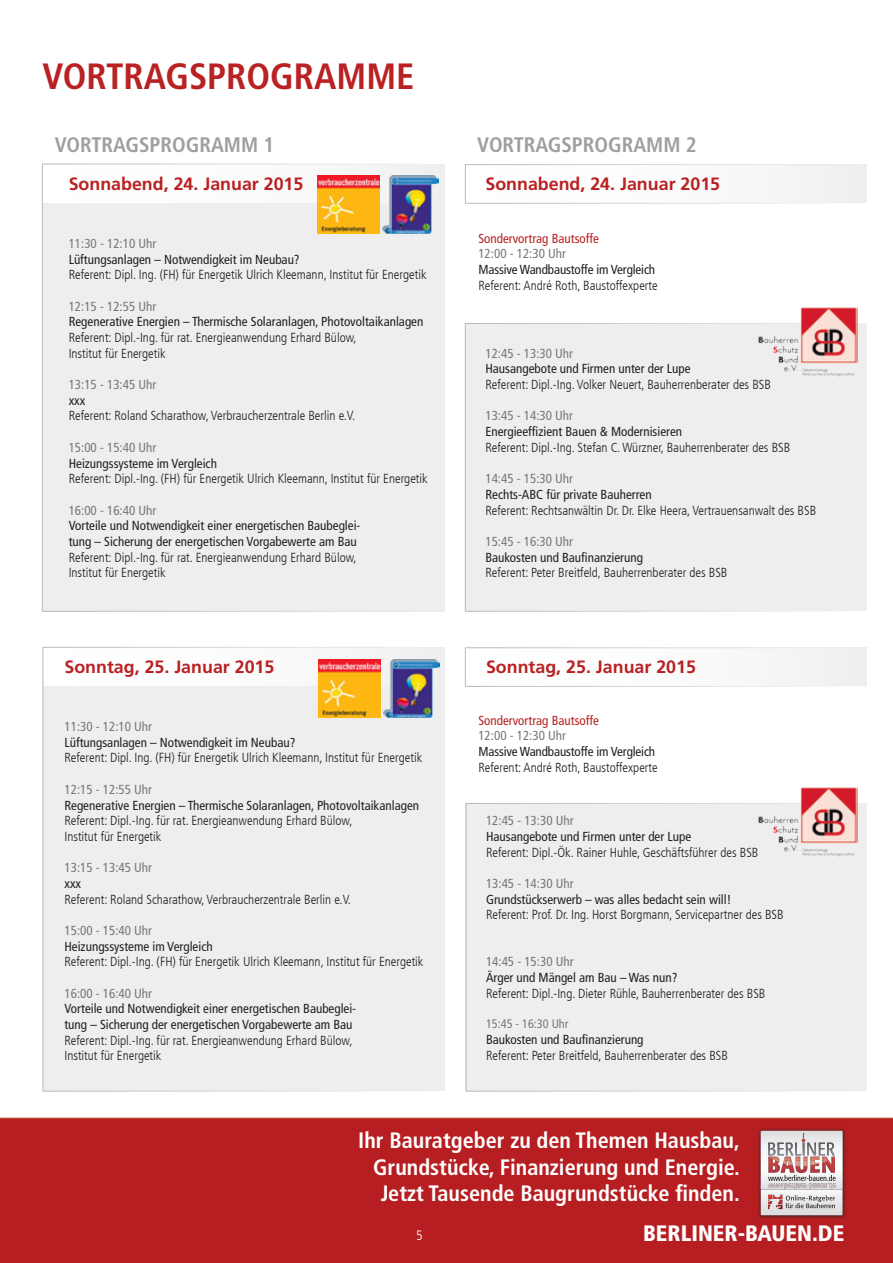
<style>
.page{position:relative;width:893px;height:1263px;background:#fff}
.page>*{position:absolute;margin:0;border:0;box-sizing:border-box;transform-origin:0 0}
.t1{font:700 condensed 36.6px "Frutiger LT Com";color:#b92122}
.t2{font:900 condensed 22.35px "Frutiger LT Com";color:#fff}
.t3{font:700 condensed 22.2px "Frutiger LT Com";color:#fff}
.t4{font:700 condensed 21px "Frutiger LT Com";color:#9d9fa2}
.t5{font:700 17.85px "Frutiger LT Com";color:#b92122}
.t6{font:300 condensed 13.5px "Frutiger LT Com";color:#fff}
.Referent{font:300 condensed 13.05px/15.8px "Frutiger LT Com";color:#231f20}
.t7{font:condensed 13.05px/15.8px "Frutiger LT Com";color:#231f20}
.t8{font:condensed 13.05px "Frutiger LT Com";color:#76787b}
.Referent-2{font:condensed 13.05px "Frutiger LT Com";color:#b92122}
.t9{font:condensed 12.3px "Frutiger LT Com";color:#76787b}
.s1{font-weight:400}
.s2{font-weight:300}
</style>
<div class="page">
<hr style="left:465px;top:647px;width:400px;height:1px;background:#b7b8bb">
<hr style="left:465px;top:647px;width:1px;height:40px;background:#b7b8bb">
<hr style="left:466px;top:686px;width:403px;height:1px;background:#b7b8bb">
<div style="left:466px;top:803px;width:401px;height:288px;background:#eeeeef"></div>
<hr style="left:466px;top:803px;width:1px;height:288px;background:#b7b8bb">
<hr style="left:466px;top:803px;width:399px;height:1px;background:#b7b8bb">
<hr style="left:466px;top:1091px;width:404px;height:1px;background:#b7b8bb">
<hr style="left:465px;top:164px;width:400px;height:1px;background:#b7b8bb">
<hr style="left:465px;top:164px;width:1px;height:40px;background:#b7b8bb">
<hr style="left:466px;top:203px;width:403px;height:1px;background:#b7b8bb">
<div style="left:465px;top:323px;width:402px;height:288px;background:#eeeeef"></div>
<hr style="left:465px;top:323px;width:1px;height:289px;background:#b7b8bb">
<hr style="left:466px;top:611px;width:403px;height:1px;background:#b7b8bb">
<hr style="left:465px;top:323px;width:403px;height:1px;background:#b7b8bb">
<img style="left:758px;top:307px;width:100px;height:69px">
<div style="left:0;top:1117px;width:893px;height:146px;background:#b71e21"></div>
<div style="left:757px;top:1127px;width:90px;height:92px;background:#231f20;opacity:.75"></div>
<svg style="left:761px;top:1131px;width:82px;height:84px"></svg>
<div style="left:43px;top:647px;width:401px;height:444px;background:#eeeeef"></div>
<div style="left:43px;top:164px;width:401px;height:448px;background:#eeeeef"></div>
<div style="left:42px;top:647px;width:402px;height:39px;background:#fff"></div>
<div style="left:42px;top:164px;width:404px;height:39px;background:#fff"></div>
<hr style="left:43px;top:647px;width:400px;height:1px;background:#b7b8bb">
<hr style="left:43px;top:647px;width:1px;height:444px;background:#b7b8bb">
<hr style="left:42px;top:164px;width:1px;height:448px;background:#b7b8bb">
<hr style="left:42px;top:611px;width:404px;height:1px;background:#b7b8bb">
<hr style="left:43px;top:1091px;width:403px;height:1px;background:#b7b8bb">
<hr style="left:42px;top:164px;width:403px;height:1px;background:#b7b8bb">
<img style="left:318px;top:659px;width:63px;height:59px">
<img style="left:317px;top:175px;width:63px;height:59px">
<img style="left:383px;top:659px;width:57px;height:59px">
<img style="left:382px;top:175px;width:57px;height:59px">
<img style="left:758px;top:787px;width:100px;height:70px">
<p class="t1" style="left:43px;top:54px;width:373px">VORTRAGSPROGRAMME</p>
<p class="t4" style="left:55px;top:132px;width:221px">VORTRAGSPROGRAMM 1</p>
<p class="t5" style="left:69px;top:173px;width:236px">Sonnabend, 24. Januar 2015</p>
<p class="t8" style="left:69px;top:236px;width:89px">11:30 - 12:10 Uhr</p>
<p class="Referent" style="left:69px;top:251px;width:359px"><span class="s1">Lüftungsanlagen – Notwendigkeit im Neubau?<br></span>Referent: Dipl. Ing. (FH) für Energetik Ulrich Kleemann, Institut für Energetik</p>
<p class="t8" style="left:69px;top:299px;width:89px">12:15 - 12:55 Uhr</p>
<p class="t7" style="left:69px;top:314px;width:356px">Regenerative Energien – Thermische Solaranlagen, Photovoltaikanlagen</p>
<p class="Referent" style="left:69px;top:330px;width:290px">Referent: Dipl.-Ing. für rat. Energieanwendung Erhard Bülow,</p>
<p class="Referent" style="left:69px;top:345px;width:99px">Institut für Energetik</p>
<p class="t8" style="left:69px;top:377px;width:89px">13:15 - 13:45 Uhr</p>
<p class="t7" style="left:69px;top:392px;width:18px">xxx</p>
<p class="Referent" style="left:69px;top:408px;width:288px">Referent: Roland Scharathow, Verbraucherzentrale Berlin e.V.</p>
<p class="t8" style="left:69px;top:440px;width:89px">15:00 - 15:40 Uhr</p>
<p class="t7" style="left:69px;top:455px;width:150px">Heizungssysteme im Vergleich</p>
<p class="Referent" style="left:69px;top:471px;width:361px">Referent: Dipl.-Ing. (FH) für Energetik Ulrich Kleemann, Institut für Energetik</p>
<p class="t8" style="left:69px;top:502px;width:89px">16:00 - 16:40 Uhr</p>
<p class="t7" style="left:69px;top:518px;width:293px">Vorteile und Notwendigkeit einer energetischen Baubeglei&shy;tung – Sicherung der energetischen Vorgabewerte am Bau<br><span class="s2">Referent: Dipl.-Ing. für rat. Energieanwendung Erhard Bülow,</span></p>
<p class="Referent" style="left:69px;top:565px;width:99px">Institut für Energetik</p>
<p class="t5" style="left:64px;top:656px;width:211px">Sonntag, 25. Januar 2015</p>
<p class="t8" style="left:64px;top:719px;width:89px">11:30 - 12:10 Uhr</p>
<p class="Referent" style="left:64px;top:734px;width:359px"><span class="s1">Lüftungsanlagen – Notwendigkeit im Neubau?<br></span>Referent: Dipl. Ing. (FH) für Energetik Ulrich Kleemann, Institut für Energetik</p>
<p class="t8" style="left:64px;top:782px;width:89px">12:15 - 12:55 Uhr</p>
<p class="t7" style="left:64px;top:797px;width:356px">Regenerative Energien – Thermische Solaranlagen, Photovoltaikanlagen</p>
<p class="Referent" style="left:64px;top:813px;width:290px">Referent: Dipl.-Ing. für rat. Energieanwendung Erhard Bülow,</p>
<p class="Referent" style="left:64px;top:829px;width:99px">Institut für Energetik</p>
<p class="t8" style="left:64px;top:860px;width:89px">13:15 - 13:45 Uhr</p>
<p class="t7" style="left:64px;top:876px;width:18px">xxx</p>
<p class="Referent" style="left:64px;top:891px;width:288px">Referent: Roland Scharathow, Verbraucherzentrale Berlin e.V.</p>
<p class="t8" style="left:64px;top:923px;width:89px">15:00 - 15:40 Uhr</p>
<p class="t7" style="left:64px;top:938px;width:150px">Heizungssysteme im Vergleich</p>
<p class="Referent" style="left:64px;top:954px;width:361px">Referent: Dipl.-Ing. (FH) für Energetik Ulrich Kleemann, Institut für Energetik</p>
<p class="t8" style="left:64px;top:985px;width:89px">16:00 - 16:40 Uhr</p>
<p class="t7" style="left:64px;top:1001px;width:293px">Vorteile und Notwendigkeit einer energetischen Baubeglei&shy;tung – Sicherung der energetischen Vorgabewerte am Bau<br><span class="s2">Referent: Dipl.-Ing. für rat. Energieanwendung Erhard Bülow,</span></p>
<p class="Referent" style="left:64px;top:1048px;width:99px">Institut für Energetik</p>
<p class="t4" style="left:477px;top:132px;width:221px">VORTRAGSPROGRAMM 2</p>
<p class="t5" style="left:485px;top:173px;width:236px">Sonnabend, 24. Januar 2015</p>
<p class="Referent-2" style="left:478px;top:231px;width:122px">Sondervortrag Bautsoffe</p>
<p class="t8" style="left:478px;top:246px;width:89px">12:00 - 12:30 Uhr</p>
<p class="t7" style="left:478px;top:262px;width:178px">Massive Wandbaustoffe im Vergleich</p>
<p class="Referent" style="left:478px;top:277px;width:181px">Referent: André Roth, Baustoffexperte</p>
<p class="t8" style="left:485px;top:346px;width:89px">12:45 - 13:30 Uhr</p>
<p class="t7" style="left:485px;top:361px;width:207px">Hausangebote und Firmen unter der Lupe</p>
<p class="Referent" style="left:485px;top:377px;width:287px">Referent: Dipl.-Ing. Volker Neuert, Bauherrenberater des BSB</p>
<p class="t8" style="left:485px;top:408px;width:89px">13:45 - 14:30 Uhr</p>
<p class="t7" style="left:485px;top:424px;width:198px">Energieeffizient Bauen &amp; Modernisieren</p>
<p class="Referent" style="left:485px;top:440px;width:306px">Referent: Dipl.-Ing. Stefan C. Würzner, Bauherrenberater des BSB</p>
<p class="t8" style="left:485px;top:471px;width:89px">14:45 - 15:30 Uhr</p>
<p class="t7" style="left:485px;top:487px;width:168px">Rechts-ABC für private Bauherren</p>
<p class="Referent" style="left:485px;top:502px;width:332px">Referent: Rechtsanwältin Dr. Dr. Elke Heera, Vertrauensanwalt des BSB</p>
<p class="t8" style="left:485px;top:534px;width:89px">15:45 - 16:30 Uhr</p>
<p class="t7" style="left:485px;top:549px;width:159px">Baukosten und Baufinanzierung</p>
<p class="Referent" style="left:485px;top:565px;width:243px">Referent: Peter Breitfeld, Bauherrenberater des BSB</p>
<p class="t5" style="left:486px;top:656px;width:211px">Sonntag, 25. Januar 2015</p>
<p class="Referent-2" style="left:478px;top:712px;width:122px">Sondervortrag Bautsoffe</p>
<p class="t8" style="left:478px;top:728px;width:89px">12:00 - 12:30 Uhr</p>
<p class="t7" style="left:478px;top:744px;width:178px">Massive Wandbaustoffe im Vergleich</p>
<p class="Referent" style="left:478px;top:759px;width:181px">Referent: André Roth, Baustoffexperte</p>
<p class="t8" style="left:486px;top:813px;width:89px">12:45 - 13:30 Uhr</p>
<p class="t7" style="left:486px;top:828px;width:207px">Hausangebote und Firmen unter der Lupe</p>
<p class="Referent" style="left:486px;top:844px;width:274px">Referent: Dipl.-Ök. Rainer Huhle, Geschäftsführer des BSB</p>
<p class="t8" style="left:486px;top:876px;width:89px">13:45 - 14:30 Uhr</p>
<p class="t7" style="left:486px;top:891px;width:247px">Grundstückserwerb – was alles bedacht sein will!</p>
<p class="Referent" style="left:486px;top:907px;width:299px">Referent: Prof. Dr. Ing. Horst Borgmann, Servicepartner des BSB</p>
<p class="t8" style="left:486px;top:954px;width:89px">14:45 - 15:30 Uhr</p>
<p class="Referent" style="left:486px;top:970px;width:281px"><span class="s1">Ärger und Mängel am Bau – Was nun?<br></span>Referent: Dipl.-Ing. Dieter Rühle, Bauherrenberater des BSB</p>
<p class="t9" style="left:486px;top:1017px;width:84px">15:45 - 16:30 Uhr</p>
<p class="t7" style="left:486px;top:1031px;width:159px">Baukosten und Baufinanzierung</p>
<p class="Referent" style="left:486px;top:1047px;width:243px">Referent: Peter Breitfeld, Bauherrenberater des BSB</p>
<p class="t3" style="left:358px;top:1127px;width:383px">Ihr Bauratgeber zu den Themen Hausbau,</p>
<p class="t3" style="left:373px;top:1154px;width:368px">Grundstücke, Finanzierung und Energie.</p>
<p class="t3" style="left:381px;top:1180px;width:360px">Jetzt Tausende Baugrundstücke finden.</p>
<p class="t6" style="left:416px;top:1228px;width:8px">5</p>
<p class="t2" style="left:643px;top:1220px;width:203px">BERLINER-BAUEN.DE</p>
</div>
